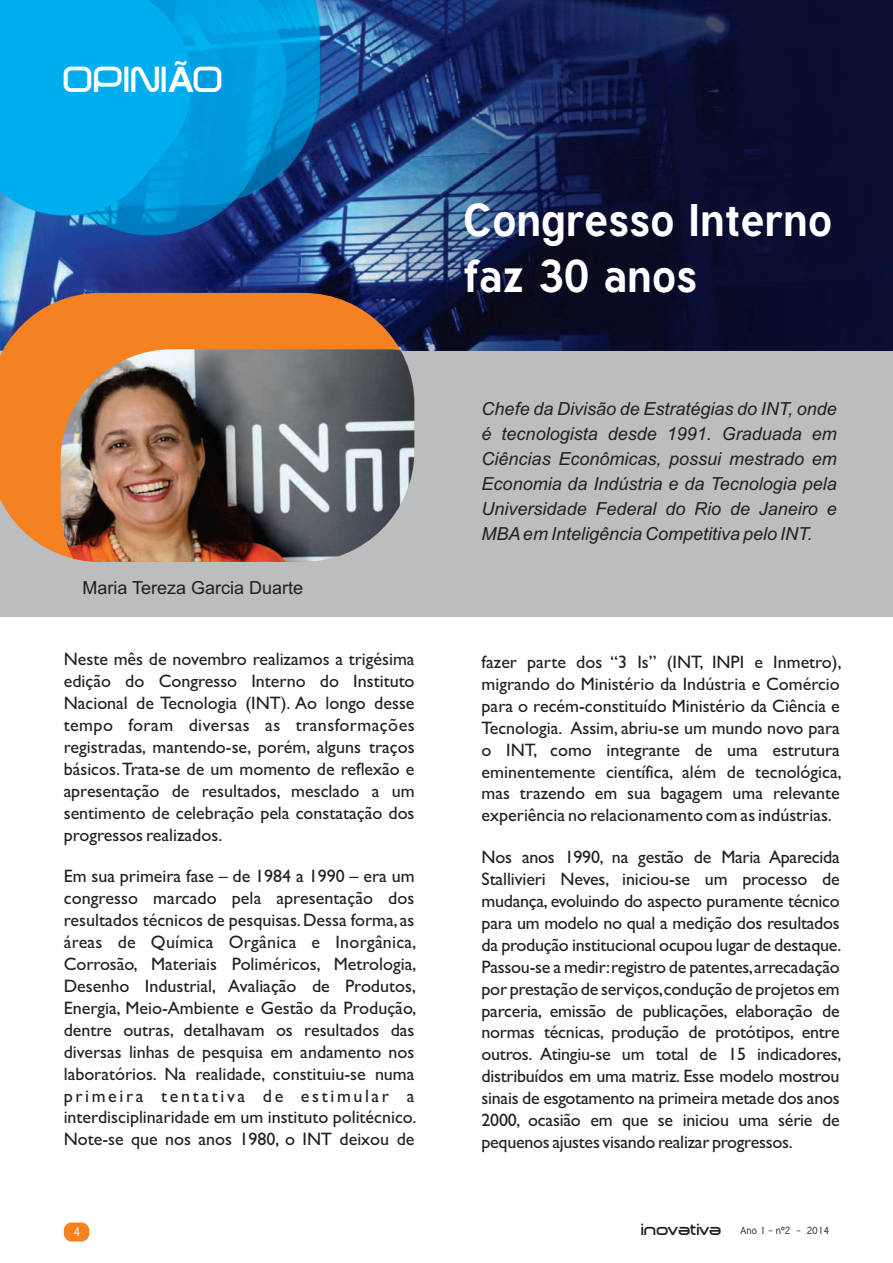
<style>
.page{position:relative;width:893px;height:1263px;background:#fff}
.page>*{position:absolute;margin:0;border:0;box-sizing:border-box;transform-origin:0 0}
.t1{font:700 45px/56.4px "Tuffy";color:#fff}
.t2{font:35.1px "Dekers Bold";color:#fff}
.t3{font:18px/21.9px "Gill Sans";color:#231f20;text-align:justify}
.t4{font:italic 18px/25px "Arial";color:#231f20;text-align:justify}
.t5{font:18px "Arial";color:#231f20}
.t6{font:12px "Tuffy";color:#fff}
.t7{font:10.05px "Tuffy";color:#231f20}
.s1{font-family:"Arial";font-weight:700}
.s2{font-family:"Dekers Bold";font-size:15.75px}
.s3{font-family:"Arial"}
</style>
<div class="page">
<div style="left:0;top:349px;width:893px;height:268px;background:#bcbdc0"></div>
<img style="left:0;top:205px;width:303px;height:88px">
<img style="left:0;top:0;width:302px;height:251px">
<svg style="left:0;top:0;width:204px;height:228px;background:#02a8e9"></svg>
<img style="left:303px;top:0;width:590px;height:350px">
<svg style="left:0;top:293px;width:414px;height:262px;background:#db7c30"></svg>
<img style="left:61px;top:349px;width:353px;height:213px">
<div style="left:64px;top:1222px;width:25px;height:19px;background:#f58220;border-radius:8px"></div>
<h2 class="t2" style="left:64px;top:66px;width:162px">OPINI<span class="s1">Ã</span>O</h2>
<p class="t5" style="left:83px;top:580px;width:222px">Maria Tereza Garcia Duarte</p>
<p class="t3" style="left:64px;top:650px;width:352px">Neste mês de novembro realizamos a trigésima edição do Congresso Interno do Instituto Nacional de Tecnologia (INT). Ao longo desse tempo foram diversas as transformações registradas, mantendo-se, porém, alguns traços básicos. Trata-se de um momento de reflexão e apresentação de resultados, mesclado a um sentimento de celebração pela constatação dos progressos realizados.</p>
<p class="t3" style="left:64px;top:867px;width:354px">Em sua primeira fase – de 1984 a 1990 – era um congresso marcado pela apresentação dos resultados técnicos de pesquisas. Dessa forma, as áreas de Química Orgânica e Inorgânica, Corrosão, Materiais Poliméricos, Metrologia, Desenho Industrial, Avaliação de Produtos, Energia, Meio-Ambiente e Gestão da Produção, dentre outras, detalhavam os resultados das diversas linhas de pesquisa em andamento nos laboratórios. Na realidade, constituiu-se numa primeira tentativa de estimular a interdisciplinaridade em um instituto politécnico.<br>Note-se que nos anos 1980, o INT deixou de</p>
<h1 class="t1" style="left:463px;top:195px;width:370px">Congresso Interno faz 30 anos</h1>
<p class="t4" style="left:482px;top:397px;width:357px">Chefe da Divisão de Estratégias do INT, onde é tecnologista desde 1991. Graduada em Ciências Econômicas, possui mestrado em Economia da Indústria e da Tecnologia pela Universidade Federal do Rio de Janeiro e MBA em Inteligência Competitiva pelo INT.</p>
<p class="t3" style="left:482px;top:653px;width:361px">fazer parte dos “3 Is” (INT, INPI e Inmetro), migrando do Ministério da Indústria e Comércio para o recém-constituído Ministério da Ciência e Tecnologia. Assim, abriu-se um mundo novo para o INT, como integrante de uma estrutura eminentemente científica, além de tecnológica, mas trazendo em sua bagagem uma relevante experiência no relacionamento com as indústrias.</p>
<p class="t3" style="left:481px;top:848px;width:362px">Nos anos 1990, na gestão de Maria Aparecida Stallivieri Neves, iniciou-se um processo de mudança, evoluindo do aspecto puramente técnico para um modelo no qual a medição dos resultados da produção institucional ocupou lugar de destaque.<br>Passou-se a medir: registro de patentes, arrecadação por prestação de serviços,condução de projetos em parceria, emissão de publicações, elaboração de normas técnicas, produção de protótipos, entre outros. Atingiu-se um total de 15 indicadores, distribuídos em uma matriz. Esse modelo mostrou sinais de esgotamento na primeira metade dos anos 2000, ocasião em que se iniciou uma série de pequenos ajustes visando realizar progressos.</p>
<p class="t6" style="left:73px;top:1227px;width:8px">4</p>
<p class="t7" style="left:641px;top:1226px;width:189px"><span class="s2">inovativa</span> Ano 1 - n<span class="s3">º</span>2 - 2014</p>
</div>
